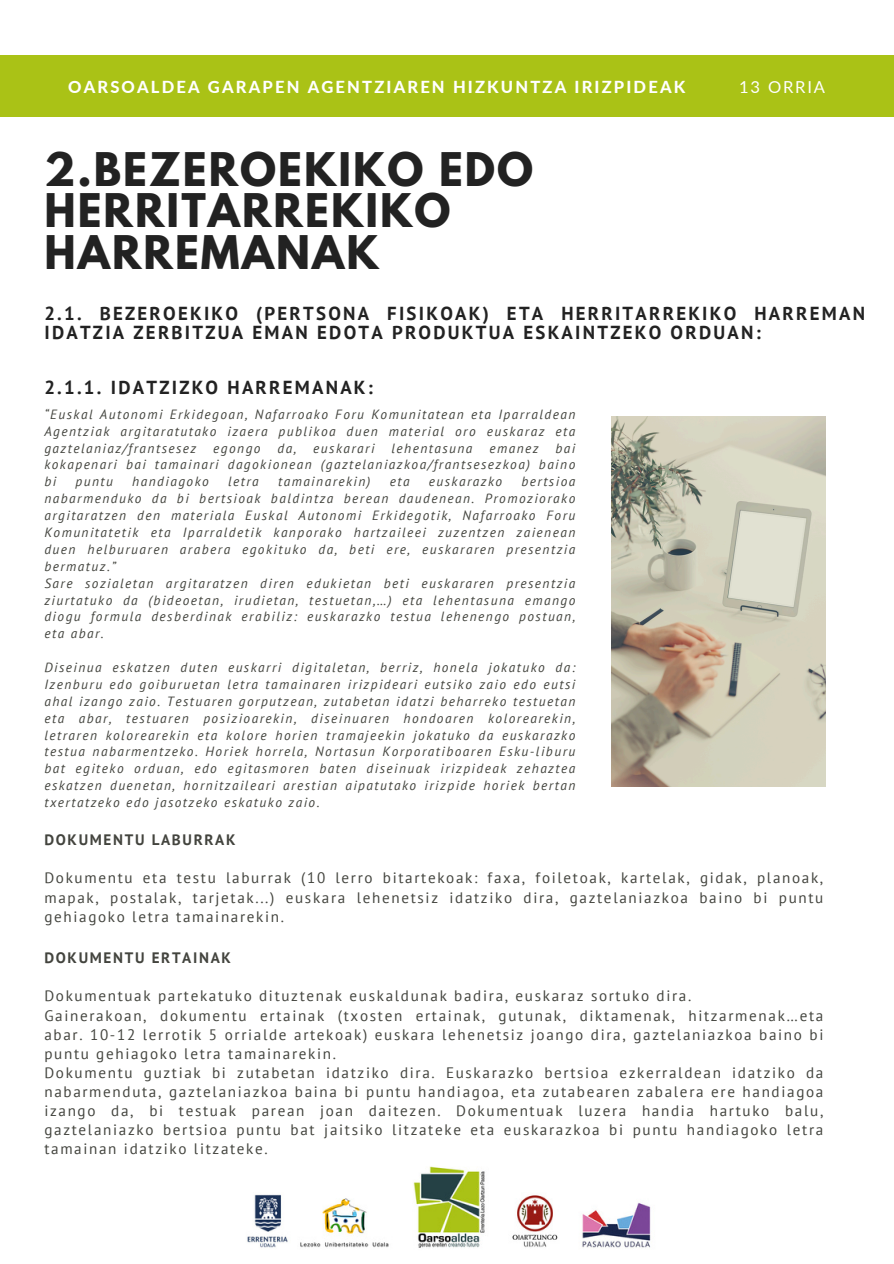
<style>
.page{position:relative;width:894px;height:1264px;background:#fff}
.page>*{position:absolute;margin:0;border:0;box-sizing:border-box;transform-origin:0 0}
.t1{font:700 41.1px/41.7px "League Spartan";letter-spacing:.05em;color:#222}
.t2{font:700 18.75px/19.2px "PT Sans";letter-spacing:.12em;color:#222}
.t3{font:800 16.5px "Lato";letter-spacing:.13em;color:#fff}
.t4{font:16.5px "Lato";letter-spacing:.11em;color:#fff}
.t5{font:15.15px/19.2px "PT Sans";letter-spacing:.11em;color:#43443e;text-align:justify}
.t6{font:700 15.15px "PT Sans";letter-spacing:.11em;color:#43443e}
.t7{font:italic 13.35px/17px "PT Sans";letter-spacing:.11em;color:#43443e;text-align:justify}
</style>
<div class="page">
<div style="left:0;top:55px;width:893px;height:61px;background:#aac216"></div>
<img style="left:611px;top:417px;width:213px;height:369px">
<img style="left:247px;top:1166px;width:404px;height:82px">
<h3 class="t3" style="left:68px;top:77px;width:618px">OARSOALDEA GARAPEN AGENTZIAREN HIZKUNTZA IRIZPIDEAK</h3>
<h5 class="t4" style="left:739px;top:76px;width:87px">13 ORRIA</h5>
<p class="t1" style="left:44px;top:153px;width:490px">2.BEZEROEKIKO EDO<br>HERRITARREKIKO<br>HARREMANAK</p>
<h4 class="t2" style="left:44px;top:303px;width:821px">2.1. BEZEROEKIKO (PERTSONA FISIKOAK) ETA HERRITARREKIKO HARREMAN<br>IDATZIA ZERBITZUA EMAN EDOTA PRODUKTUA ESKAINTZEKO ORDUAN:</h4>
<h3 class="t2" style="left:44px;top:377px;width:330px">2.1.1. IDATZIZKO HARREMANAK:</h3>
<h1 class="t7" style="left:44px;top:405px;width:532px">“Euskal Autonomi Erkidegoan, Nafarroako Foru Komunitatean eta Iparraldean Agentziak argitaratutako izaera publikoa duen material oro euskaraz eta gaztelaniaz/frantsesez</h1>
<h1 class="t7" style="left:44px;top:439px;width:532px;text-indent:511px">bai kokapenari bai tamainari dagokionean (gaztelaniazkoa/frantsesezkoa) baino bi</h1>
<h1 class="t7" style="left:213px;top:439px;width:49px">egongo</h1>
<h1 class="t7" style="left:277px;top:439px;width:20px">da,</h1>
<h1 class="t7" style="left:313px;top:439px;width:63px">euskarari</h1>
<h1 class="t7" style="left:391px;top:439px;width:82px">lehentasuna</h1>
<h1 class="t7" style="left:489px;top:439px;width:51px">emanez</h1>
<h1 class="t7" style="left:44px;top:473px;width:532px;text-indent:477px">bertsioa nabarmenduko da bi bertsioak baldintza berean daudenean. Promoziorako argitaratzen den materiala Euskal Autonomi Erkidegotik, Nafarroako Foru Komunitatetik eta Iparraldetik kanporako hartzaileei zuzentzen zaienean duen helburuaren arabera egokituko da, beti ere, euskararen presentzia bermatuz.”</h1>
<h2 class="t7" style="left:44px;top:574px;width:532px">Sare sozialetan argitaratzen diren edukietan beti euskararen presentzia ziurtatuko da (bideoetan, irudietan, testuetan,…) eta lehentasuna emango diogu formula desberdinak erabiliz: euskarazko testua lehenengo postuan, eta abar.</h2>
<h2 class="t7" style="left:44px;top:658px;width:532px">Diseinua eskatzen duten euskarri digitaletan, berriz, honela jokatuko da:<br>Izenburu edo goiburuetan letra tamainaren irizpideari eutsiko zaio edo eutsi ahal izango zaio. Testuaren gorputzean, zutabetan idatzi beharreko testuetan eta abar, testuaren posizioarekin, diseinuaren hondoaren kolorearekin, letraren kolorearekin eta kolore horien tramajeekin jokatuko da euskarazko testua nabarmentzeko. Horiek horrela, Nortasun Korporatiboaren Esku-liburu bat egiteko orduan, edo egitasmoren baten diseinuak irizpideak zehaztea eskatzen duenetan, hornitzaileari arestian aipatutako irizpide horiek bertan txertatzeko edo jasotzeko eskatuko zaio.</h2>
<p class="t6" style="left:44px;top:829px;width:192px">DOKUMENTU LABURRAK</p>
<p class="t5" style="left:44px;top:868px;width:780px">Dokumentu eta testu laburrak (10 lerro bitartekoak: faxa, foiletoak, kartelak, gidak, planoak, mapak, postalak, tarjetak...) euskara lehenetsiz idatziko dira, gaztelaniazkoa baino bi puntu gehiagoko letra tamainarekin.</p>
<p class="t6" style="left:44px;top:947px;width:188px">DOKUMENTU ERTAINAK</p>
<p class="t5" style="left:44px;top:986px;width:780px;text-align:left">Dokumentuak partekatuko dituztenak euskaldunak badira, euskaraz sortuko dira.<br>Gainerakoan, dokumentu ertainak (txosten ertainak, gutunak, diktamenak, hitzarmenak…eta abar. 10-12 lerrotik 5 orrialde artekoak) euskara lehenetsiz joango dira, gaztelaniazkoa baino bi puntu gehiagoko letra tamainarekin.<br>Dokumentu guztiak bi zutabetan idatziko dira. Euskarazko bertsioa ezkerraldean idatziko da nabarmenduta, gaztelaniazkoa baina bi puntu handiagoa, eta zutabearen zabalera ere handiagoa izango da, bi testuak parean joan daitezen. Dokumentuak luzera handia hartuko balu, gaztelaniazko bertsioa puntu bat jaitsiko litzateke eta euskarazkoa bi puntu handiagoko letra tamainan idatziko litzateke.</p>
<h1 class="t7" style="left:75px;top:473px;width:39px">puntu</h1>
<h1 class="t7" style="left:132px;top:473px;width:78px">handiagoko</h1>
<h1 class="t7" style="left:228px;top:473px;width:32px">letra</h1>
<h1 class="t7" style="left:278px;top:473px;width:94px">tamainarekin)</h1>
<h1 class="t7" style="left:389px;top:473px;width:21px">eta</h1>
<h1 class="t7" style="left:429px;top:473px;width:75px">euskarazko</h1>
</div>
